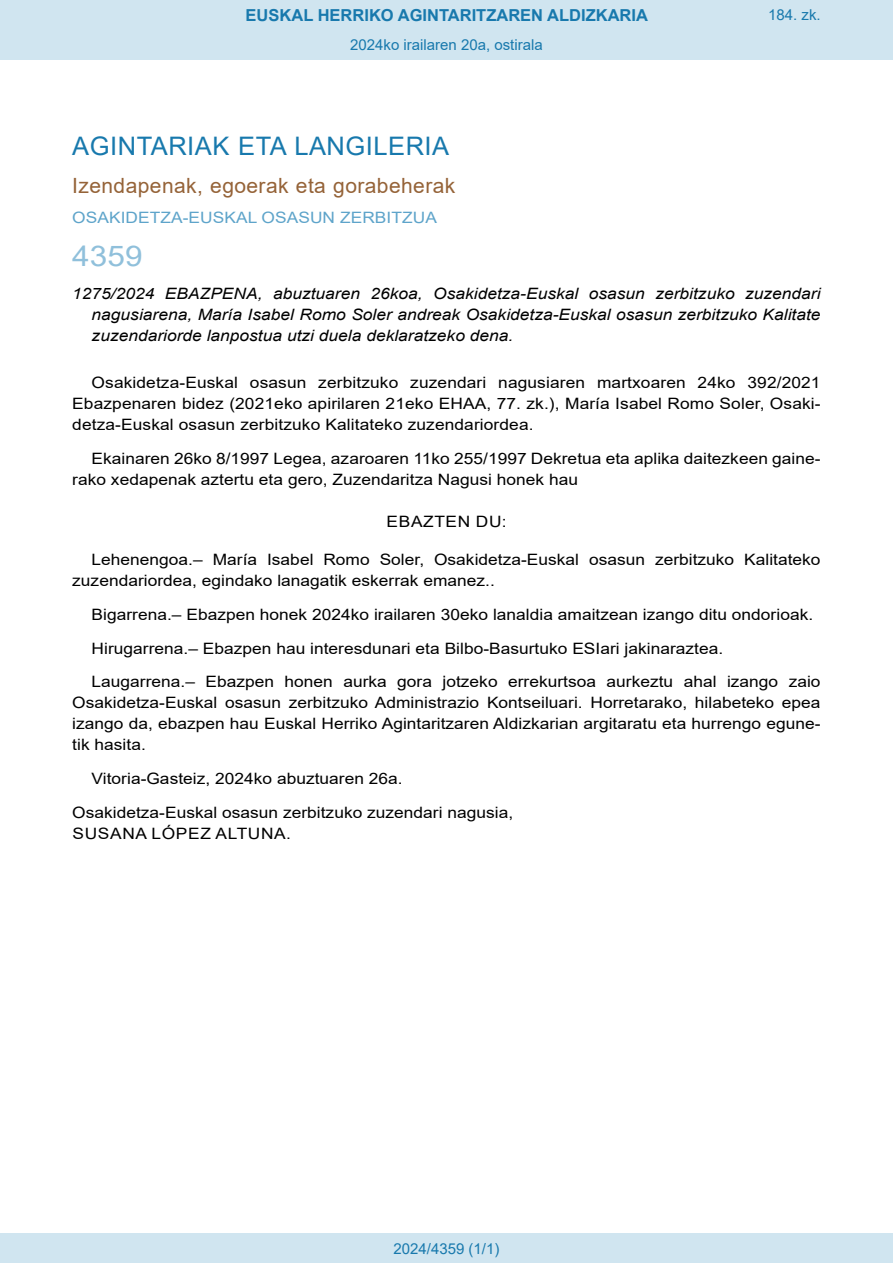
<style>
.page{position:relative;width:893px;height:1263px;background:#fff}
.page>*{position:absolute;margin:0;border:0;box-sizing:border-box;transform-origin:0 0}
.BOPVOrden{font:28.5px "Arial";color:#90c0db;scale:1.11 1}
.BOPVSeccion{font:25.5px "Arial";letter-spacing:.02em;color:#1879ad}
.BOPVSubseccion{font:21px "Arial";letter-spacing:.02em;color:#956338}
.t1{font:700 16.5px "Arial";color:#1879ad}
.BOPVDetalle{font:15.6px/21px "Arial";color:#000;text-align:justify;scale:1.11 1}
.BOPVTitulo{font:italic 15.6px/21px "Arial";color:#000;text-align:justify;scale:1.11 1}
.BOPVFirmaPuesto{font:15.6px "Arial";color:#000;scale:1.11 1}
.BOPVFirmaLugFec{font:15.6px "Arial";color:#000;scale:1.11 1}
.BOPVOrganismo{font:15.6px "Arial";letter-spacing:.005em;color:#5ea4ca;scale:1.11 1}
.BOPVFirmaNombre{font:15.6px "Arial";letter-spacing:.035em;color:#000;scale:1.11 1}
.BOPVClave{font:15.6px "Arial";letter-spacing:.035em;color:#000;scale:1.11 1}
.Paginacion_Centro{font:15px "Arial";color:#1879ad}
</style>
<div class="page">
<div style="left:0;top:0;width:893px;height:60px;background:#d0e5f0"></div>
<div style="left:0;top:1233px;width:893px;height:30px;background:#d0e5f0"></div>
<p class="t1" style="left:246px;top:3px;width:404px">EUSKAL HERRIKO AGINTARITZAREN ALDIZKARIA</p>
<p class="Paginacion_Centro" style="left:350px;top:35px;width:194px">2024ko irailaren 20a, ostirala</p>
<p class="Paginacion_Centro" style="left:768px;top:5px;width:54px">184. zk.</p>
<p class="BOPVSeccion" style="left:72px;top:128px;width:378px">AGINTARIAK ETA LANGILERIA</p>
<p class="BOPVSubseccion" style="left:72px;top:171px;width:385px">Izendapenak, egoerak eta gorabeherak</p>
<p class="BOPVOrganismo" style="left:72px;top:207px;width:330px">OSAKIDETZA-EUSKAL OSASUN ZERBITZUA</p>
<p class="BOPVOrden" style="left:72px;top:236px;width:65px">4359</p>
<p class="BOPVTitulo" style="left:92px;top:284px;width:658px;text-indent:-19px">1275/2024 EBAZPENA, abuztuaren 26koa, Osakidetza-Euskal osasun zerbitzuko zuzendari nagusiarena, María Isabel Romo Soler andreak Osakidetza-Euskal osasun zerbitzuko Kalitate zuzendariorde lanpostua utzi duela deklaratzeko dena.</p>
<p class="BOPVDetalle" style="left:72px;top:372px;width:676px;text-indent:19px">Osakidetza-Euskal osasun zerbitzuko zuzendari nagusiaren martxoaren 24ko 392/2021<br>Ebazpenaren bidez (2021eko apirilaren 21eko EHAA, 77. zk.), María Isabel Romo Soler, Osaki&shy;detza-Euskal osasun zerbitzuko Kalitateko zuzendariordea.</p>
<p class="BOPVDetalle" style="left:72px;top:448px;width:676px;text-indent:19px">Ekainaren 26ko 8/1997 Legea, azaroaren 11ko 255/1997 Dekretua eta aplika daitezkeen gaine&shy;rako xedapenak aztertu eta gero, Zuzendaritza Nagusi honek hau</p>
<p class="BOPVClave" style="left:387px;top:511px;width:110px">EBAZTEN DU:</p>
<p class="BOPVDetalle" style="left:72px;top:549px;width:676px;text-indent:19px">Lehenengoa.– María Isabel Romo Soler, Osakidetza-Euskal osasun zerbitzuko Kalitateko zuzendariordea, egindako lanagatik eskerrak emanez..</p>
<p class="BOPVDetalle" style="left:92px;top:604px;width:651px">Bigarrena.– Ebazpen honek 2024ko irailaren 30eko lanaldia amaitzean izango ditu ondorioak.</p>
<p class="BOPVDetalle" style="left:92px;top:637px;width:570px">Hirugarrena.– Ebazpen hau interesdunari eta Bilbo-Basurtuko ESIari jakinaraztea.</p>
<p class="BOPVDetalle" style="left:72px;top:671px;width:676px;text-indent:19px">Laugarrena.– Ebazpen honen aurka gora jotzeko errekurtsoa aurkeztu ahal izango zaio Osakidetza-Euskal osasun zerbitzuko Administrazio Kontseiluari. Horretarako, hilabeteko epea izango da, ebazpen hau Euskal Herriko Agintaritzaren Aldizkarian argitaratu eta hurrengo egune&shy;tik hasita.</p>
<p class="BOPVFirmaLugFec" style="left:92px;top:768px;width:282px">Vitoria-Gasteiz, 2024ko abuztuaren 26a.</p>
<p class="BOPVFirmaPuesto" style="left:72px;top:801px;width:399px">Osakidetza-Euskal osasun zerbitzuko zuzendari nagusia,</p>
<p class="BOPVFirmaNombre" style="left:73px;top:822px;width:198px">SUSANA LÓPEZ ALTUNA.</p>
<p class="Paginacion_Centro" style="left:393px;top:1238px;width:107px">2024/4359 (1/1)</p>
</div>
